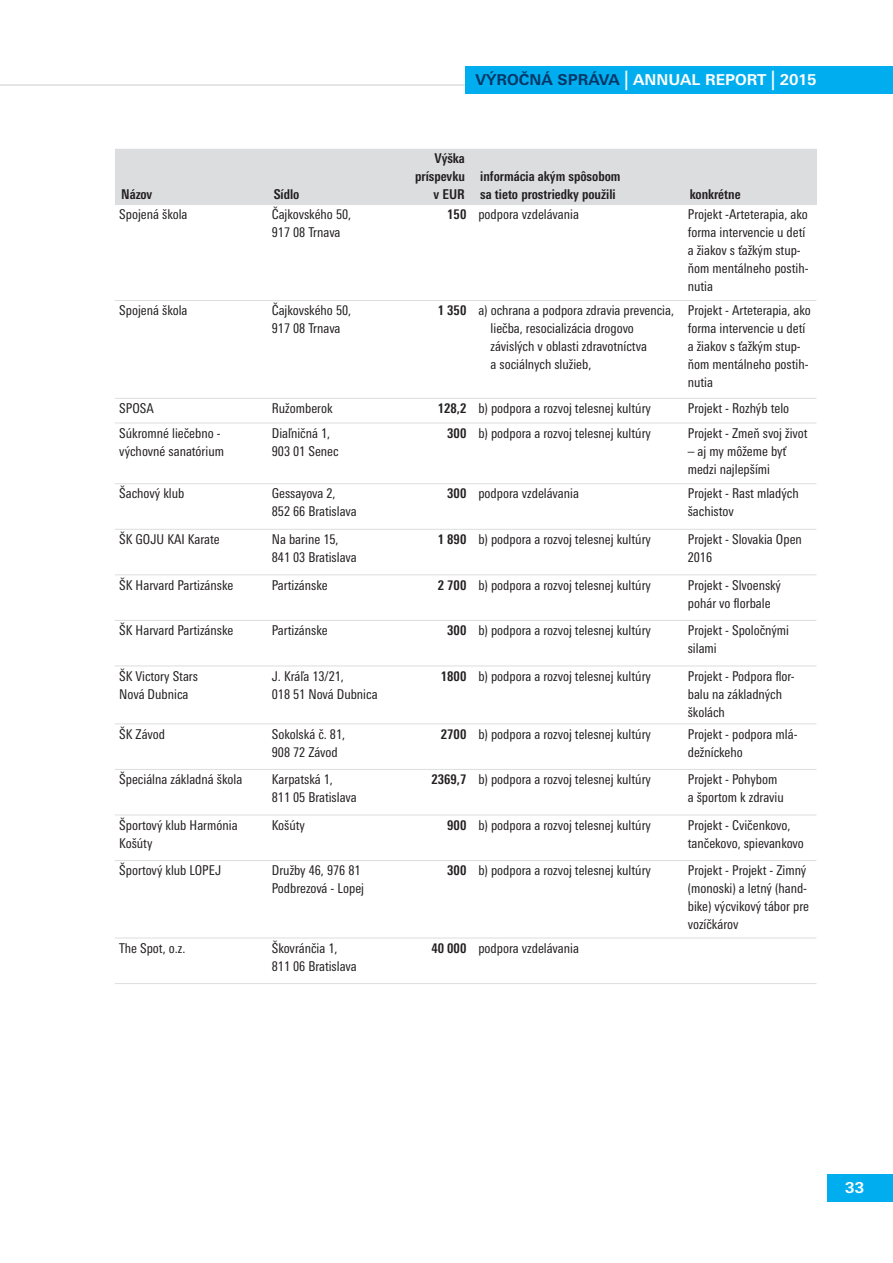
<style>
.page{position:relative;width:893px;height:1263px;background:#fff}
.page>*{position:absolute;margin:0;border:0;box-sizing:border-box;transform-origin:0 0}
.t1{font:700 15px "Linotype Univers 630";color:#fff}
.t2{font:13.5px/18px "Linotype Univers 420 Cn";color:#231f20}
.t3{font:700 13.5px/18px "Linotype Univers 620 Cn";color:#231f20;text-align:right}
.s1{color:#003667}
.s2{font-size:19.5px}
.s3{font-family:"Linotype Univers 620 Cn";font-weight:700}
</style>
<div class="page">
<hr style="left:0;top:84px;width:893px;height:2px;background:#dcdddf">
<div style="left:465px;top:66px;width:428px;height:28px;background:#00aeef"></div>
<div style="left:827px;top:1174px;width:66px;height:27px;background:#00aeef"></div>
<div style="left:115px;top:149px;width:152px;height:56px;background:#dcdddf"></div>
<div style="left:267px;top:149px;width:124px;height:56px;background:#dcdddf"></div>
<div style="left:391px;top:149px;width:83px;height:56px;background:#dcdddf"></div>
<div style="left:474px;top:149px;width:209px;height:56px;background:#dcdddf"></div>
<div style="left:683px;top:149px;width:133px;height:56px;background:#dcdddf"></div>
<hr style="left:115px;top:300px;width:701px;height:1px;background:#dcdddf">
<hr style="left:115px;top:398px;width:701px;height:1px;background:#dcdddf">
<hr style="left:115px;top:422px;width:701px;height:1px;background:#dcdddf">
<hr style="left:115px;top:483px;width:701px;height:1px;background:#dcdddf">
<hr style="left:115px;top:529px;width:701px;height:1px;background:#dcdddf">
<hr style="left:115px;top:574px;width:701px;height:1px;background:#dcdddf">
<hr style="left:115px;top:620px;width:701px;height:1px;background:#dcdddf">
<hr style="left:115px;top:665px;width:701px;height:1px;background:#dcdddf">
<hr style="left:115px;top:723px;width:701px;height:1px;background:#dcdddf">
<hr style="left:115px;top:769px;width:701px;height:1px;background:#dcdddf">
<hr style="left:115px;top:814px;width:701px;height:1px;background:#dcdddf">
<hr style="left:115px;top:860px;width:701px;height:1px;background:#dcdddf">
<hr style="left:115px;top:937px;width:701px;height:1px;background:#dcdddf">
<hr style="left:115px;top:983px;width:701px;height:1px;background:#dcdddf">
<p class="t3" style="left:121px;top:185px;width:33px">Názov</p>
<p class="t3" style="left:274px;top:185px;width:27px">Sídlo</p>
<p class="t1" style="left:475px;top:71px;width:342px"><span class="s1">VÝROČNÁ SPRÁVA</span> <span class="s2">|</span> ANNUAL REPORT <span class="s2">|</span> 2015</p>
<p class="t3" style="left:415px;top:149px;width:51px">Výška príspevku v EUR</p>
<p class="t3" style="left:480px;top:167px;width:142px;text-align:left">informácia akým spôsobom sa tieto prostriedky použili</p>
<p class="t3" style="left:690px;top:185px;width:52px">konkrétne</p>
<p class="t2" style="left:119px;top:205px;width:70px">Spojená škola</p>
<p class="t2" style="left:272px;top:205px;width:81px">Čajkovského 50,<br>917 08 Trnava</p>
<p class="t2" style="left:447px;top:205px;width:133px"><span class="s3">150</span> podpora vzdelávania</p>
<p class="t2" style="left:688px;top:205px;width:122px">Projekt -Arteterapia, ako forma intervencie u detí a žiakov s ťažkým stup&shy;ňom mentálneho postih&shy;nutia</p>
<p class="t2" style="left:119px;top:301px;width:70px">Spojená škola</p>
<p class="t2" style="left:272px;top:301px;width:81px">Čajkovského 50,<br>917 08 Trnava</p>
<p class="t2" style="left:491px;top:301px;width:185px;text-indent:-53px"><span class="s3">1 350</span> a) ochrana a podpora zdravia prevencia, liečba, resocializácia drogovo závislých v oblasti zdravotníctva<br>a sociálnych služieb,</p>
<p class="t2" style="left:688px;top:301px;width:125px">Projekt - Arteterapia, ako forma intervencie u detí a žiakov s ťažkým stup&shy;ňom mentálneho postih&shy;nutia</p>
<p class="t2" style="left:119px;top:399px;width:36px">SPOSA</p>
<p class="t2" style="left:272px;top:399px;width:62px">Ružomberok</p>
<p class="t2" style="left:438px;top:399px;width:215px"><span class="s3">128,2</span> b) podpora a rozvoj telesnej kultúry</p>
<p class="t2" style="left:688px;top:399px;width:103px">Projekt - Rozhýb telo</p>
<p class="t2" style="left:119px;top:424px;width:106px">Súkromné liečebno - výchovné sanatórium</p>
<p class="t2" style="left:272px;top:424px;width:68px">Diaľničná 1,<br>903 01 Senec</p>
<p class="t2" style="left:447px;top:424px;width:205px"><span class="s3">300</span> b) podpora a rozvoj telesnej kultúry</p>
<p class="t2" style="left:688px;top:424px;width:121px">Projekt - Zmeň svoj život</p>
<p class="t2" style="left:688px;top:442px;width:100px">– aj my môžeme byť medzi najlepšími</p>
<p class="t2" style="left:119px;top:485px;width:67px">Šachový klub</p>
<p class="t2" style="left:272px;top:485px;width:86px">Gessayova 2,<br>852 66 Bratislava</p>
<p class="t2" style="left:447px;top:485px;width:133px"><span class="s3">300</span> podpora vzdelávania</p>
<p class="t2" style="left:688px;top:485px;width:112px">Projekt - Rast mladých šachistov</p>
<p class="t2" style="left:119px;top:530px;width:102px">ŠK GOJU KAI Karate</p>
<p class="t2" style="left:272px;top:530px;width:86px">Na barine 15,<br>841 03 Bratislava</p>
<p class="t2" style="left:438px;top:530px;width:215px"><span class="s3">1 890</span> b) podpora a rozvoj telesnej kultúry</p>
<p class="t2" style="left:688px;top:530px;width:116px">Projekt - Slovakia Open<br>2016</p>
<p class="t2" style="left:119px;top:576px;width:115px">ŠK Harvard Partizánske</p>
<p class="t2" style="left:272px;top:576px;width:57px">Partizánske</p>
<p class="t2" style="left:438px;top:576px;width:215px"><span class="s3">2 700</span> b) podpora a rozvoj telesnej kultúry</p>
<p class="t2" style="left:688px;top:576px;width:95px">Projekt - Slvoenský pohár vo florbale</p>
<p class="t2" style="left:119px;top:621px;width:115px">ŠK Harvard Partizánske</p>
<p class="t2" style="left:272px;top:621px;width:57px">Partizánske</p>
<p class="t2" style="left:447px;top:621px;width:205px"><span class="s3">300</span> b) podpora a rozvoj telesnej kultúry</p>
<p class="t2" style="left:688px;top:621px;width:103px">Projekt - Spoločnými silami</p>
<p class="t2" style="left:119px;top:667px;width:80px">ŠK Victory Stars<br>Nová Dubnica</p>
<p class="t2" style="left:272px;top:667px;width:107px">J. Kráľa 13/21,<br>018 51 Nová Dubnica</p>
<p class="t2" style="left:441px;top:667px;width:212px"><span class="s3">1800</span> b) podpora a rozvoj telesnej kultúry</p>
<p class="t2" style="left:688px;top:667px;width:109px">Projekt - Podpora flor&shy;balu na základných školách</p>
<p class="t2" style="left:119px;top:725px;width:47px">ŠK Závod</p>
<p class="t2" style="left:272px;top:725px;width:75px">Sokolská č. 81,<br>908 72 Závod</p>
<p class="t2" style="left:441px;top:725px;width:212px"><span class="s3">2700</span> b) podpora a rozvoj telesnej kultúry</p>
<p class="t2" style="left:688px;top:725px;width:111px">Projekt - podpora mlá&shy;dežníckeho</p>
<p class="t2" style="left:119px;top:770px;width:124px">Špeciálna základná škola</p>
<p class="t2" style="left:272px;top:770px;width:86px">Karpatská 1,<br>811 05 Bratislava</p>
<p class="t2" style="left:431px;top:770px;width:221px"><span class="s3">2369,7</span> b) podpora a rozvoj telesnej kultúry</p>
<p class="t2" style="left:688px;top:770px;width:97px">Projekt - Pohybom a športom k zdraviu</p>
<p class="t2" style="left:119px;top:816px;width:120px">Športový klub Harmónia<br>Košúty</p>
<p class="t2" style="left:272px;top:816px;width:35px">Košúty</p>
<p class="t2" style="left:447px;top:816px;width:205px"><span class="s3">900</span> b) podpora a rozvoj telesnej kultúry</p>
<p class="t2" style="left:688px;top:816px;width:118px">Projekt - Cvičenkovo, tančekovo, spievankovo</p>
<p class="t2" style="left:119px;top:861px;width:103px">Športový klub LOPEJ</p>
<p class="t2" style="left:272px;top:861px;width:94px">Družby 46, 976 81<br>Podbrezová - Lopej</p>
<p class="t2" style="left:447px;top:861px;width:205px"><span class="s3">300</span> b) podpora a rozvoj telesnej kultúry</p>
<p class="t2" style="left:688px;top:861px;width:123px">Projekt - Projekt - Zimný (monoski) a letný (hand&shy;bike) výcvikový tábor pre vozíčkárov</p>
<p class="t2" style="left:119px;top:939px;width:68px">The Spot, o.z.</p>
<p class="t2" style="left:272px;top:939px;width:86px">Škovránčia 1,<br>811 06 Bratislava</p>
<p class="t2" style="left:431px;top:939px;width:149px"><span class="s3">40 000</span> podpora vzdelávania</p>
<p class="t1" style="left:845px;top:1178px;width:20px">33</p>
</div>
